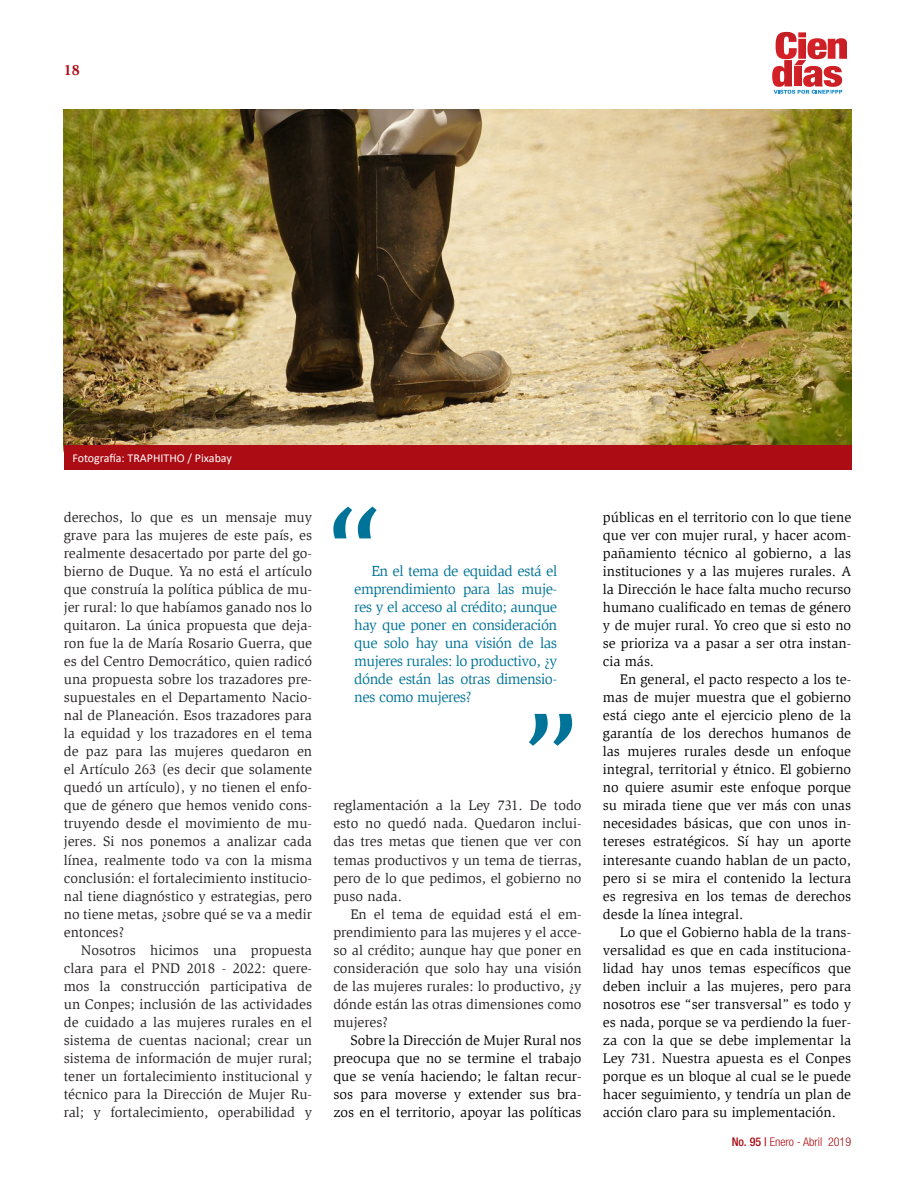
<style>
.page{position:relative;width:915px;height:1187px;background:#fff}
.page>*{position:absolute;margin:0;border:0;box-sizing:border-box;transform-origin:0 0}
.resaltado_texto_rojo{font:15px/18px "Slimbach Std";letter-spacing:-.03em;color:#007398;text-align:justify}
.t1{font:700 15px "Slimbach Std";color:#ac0c13}
.Texto_corrido{font:14.25px/18px "Slimbach Std";color:#231f20;text-align:justify}
.Texto_corrido-2{font:14.25px/18px "Slimbach Std";color:#000;text-align:justify}
.pie_de_foto{font:12px "Calibri";color:#fff}
.t2{font:300 condensed 12px "Helvetica Neue LT Std";color:#ac0c13}
.s1{font-weight:500}
</style>
<div class="page">
<svg style="left:772px;top:32px;width:74px;height:62px"></svg>
<img style="left:64px;top:109px;width:786px;height:336px">
<div style="left:64px;top:445px;width:786px;height:24px;background:#ac0c13"></div>
<svg style="left:333px;top:506px;width:43px;height:32px"></svg>
<svg style="left:529px;top:713px;width:43px;height:32px"></svg>
<p class="t1" style="left:64px;top:61px;width:18px">18</p>
<p class="pie_de_foto" style="left:72px;top:449px;width:161px">Fotografía: TRAPHITHO / Pixabay</p>
<p class="Texto_corrido" style="left:64px;top:508px;width:250px">derechos, lo que es un mensaje muy grave para las mujeres de este país, es realmente desacertado por parte del go&shy;bierno de Duque. Ya no está el artículo que construía la política pública de mu&shy;jer rural: lo que habíamos ganado nos lo quitaron. La única propuesta que deja&shy;ron fue la de María Rosario Guerra, que es del Centro Democrático, quien radicó una propuesta sobre los trazadores pre&shy;supuestales en el Departamento Nacio&shy;nal de Planeación. Esos trazadores para la equidad y los trazadores en el tema de paz para las mujeres quedaron en el Artículo 263 (es decir que solamente quedó un artículo), y no tienen el enfo&shy;que de género que hemos venido cons&shy;truyendo desde el movimiento de mu&shy;jeres. Si nos ponemos a analizar cada línea, realmente todo va con la misma conclusión: el fortalecimiento institucio&shy;nal tiene diagnóstico y estrategias, pero no tiene metas, ¿sobre qué se va a medir entonces?</p>
<p class="Texto_corrido" style="left:64px;top:940px;width:250px;text-indent:17px">Nosotros hicimos una propuesta clara para el PND 2018 - 2022: quere&shy;mos la construcción participativa de un Conpes; inclusión de las actividades de cuidado a las mujeres rurales en el sistema de cuentas nacional; crear un sistema de información de mujer rural; tener un fortalecimiento institucional y técnico para la Dirección de Mujer Ru&shy;ral; y fortalecimiento, operabilidad y</p>
<p class="resaltado_texto_rojo" style="left:354px;top:562px;width:204px;text-indent:17px">En el tema de equidad está el emprendimiento para las muje&shy;res y el acceso al crédito; aunque hay que poner en consideración que solo hay una visión de las mujeres rurales: lo productivo, ¿y dónde están las otras dimensio&shy;nes como mujeres?</p>
<p class="Texto_corrido" style="left:333px;top:796px;width:250px">reglamentación a la Ley 731. De todo esto no quedó nada. Quedaron inclui&shy;das tres metas que tienen que ver con temas productivos y un tema de tierras, pero de lo que pedimos, el gobierno no puso nada.</p>
<p class="Texto_corrido" style="left:333px;top:904px;width:250px;text-indent:17px">En el tema de equidad está el em&shy;prendimiento para las mujeres y el acce&shy;so al crédito; aunque hay que poner en consideración que solo hay una visión de las mujeres rurales: lo productivo, ¿y dónde están las otras dimensiones como mujeres?</p>
<p class="Texto_corrido-2" style="left:333px;top:1030px;width:250px;text-indent:17px">Sobre la Dirección de Mujer Rural nos preocupa que no se termine el trabajo que se venía haciendo; le faltan recur&shy;sos para moverse y extender sus bra&shy;zos en el territorio, apoyar las políticas</p>
<p class="Texto_corrido-2" style="left:602px;top:508px;width:250px">públicas en el territorio con lo que tiene que ver con mujer rural, y hacer acom&shy;pañamiento técnico al gobierno, a las instituciones y a las mujeres rurales. A la Dirección le hace falta mucho recurso humano cualificado en temas de género y de mujer rural. Yo creo que si esto no se prioriza va a pasar a ser otra instan&shy;cia más.</p>
<p class="Texto_corrido-2" style="left:602px;top:670px;width:250px;text-indent:17px">En general, el pacto respecto a los te&shy;mas de mujer muestra que el gobierno está ciego ante el ejercicio pleno de la garantía de los derechos humanos de las mujeres rurales desde un enfoque integral, territorial y étnico. El gobierno no quiere asumir este enfoque porque su mirada tiene que ver más con unas necesidades básicas, que con unos in&shy;tereses estratégicos. Sí hay un aporte interesante cuando hablan de un pacto, pero si se mira el contenido la lectura es regresiva en los temas de derechos desde la línea integral.</p>
<p class="Texto_corrido-2" style="left:602px;top:922px;width:250px;text-indent:17px">Lo que el Gobierno habla de la trans&shy;versalidad es que en cada instituciona&shy;lidad hay unos temas específicos que deben incluir a las mujeres, pero para nosotros ese “ser transversal” es todo y es nada, porque se va perdiendo la fuer&shy;za con la que se debe implementar la Ley 731. Nuestra apuesta es el Conpes porque es un bloque al cual se le puede hacer seguimiento, y tendría un plan de acción claro para su implementación.</p>
<p class="t2" style="left:731px;top:1134px;width:121px"><span class="s1">No. 95 |</span> Enero - Abril 2019</p>
</div>
